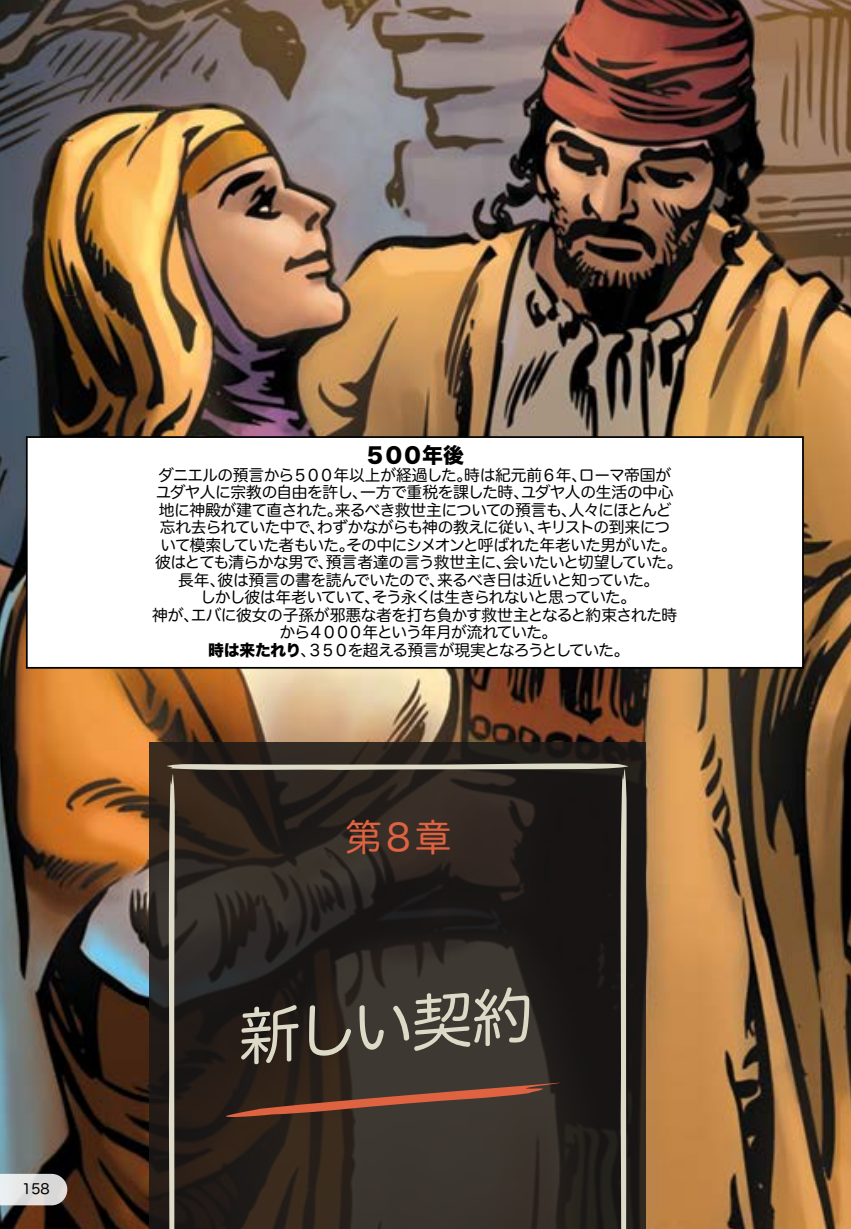
<style>
.page{position:relative;width:851px;height:1229px;background:#fff}
.page>*{position:absolute;margin:0;border:0;box-sizing:border-box;transform-origin:0 0}
.t1{font:61.25px "Hira Maru Pro W4";color:#dddbc7}
.t2{font:36.75px "Hira Maru Pro W4";color:#df6241}
.t3{font:21px "Hira Kaku Std W8";letter-spacing:-.08em;color:#000}
.t4{font:15.75px/17.5px "Hira Maru Pro W4";letter-spacing:-.045em;color:#000;text-align:center}
.t5{font:14px "Hira Maru Pro W4";color:#000}
.s1{font-family:"Hira Kaku Std W8"}
</style>
<div class="page">
<img style="left:0;top:0;width:850px;height:1228px">
<div style="left:27px;top:437px;width:776px;height:231px;background:#fff"></div>
<div style="left:26px;top:436px;width:777px;height:232px;border:2px solid #000"></div>
<svg style="left:150px;top:742px;width:496px;height:486px;fill:#211b17"></svg>
<svg style="left:167px;top:763px;width:461px;height:465px"></svg>
<svg style="left:0;top:1173px;width:67px;height:32px"></svg>
<p class="t5" style="left:22px;top:1177px;width:29px">158</p>
<h3 class="t3" style="left:364px;top:444px;width:101px">５００年後</h3>
<p class="t4" style="left:152px;top:465px;width:531px">ダニエルの預言から５００年以上が経過した。時は紀元前６年、ローマ帝国がユダヤ人に宗教の自由を許し、一方で重税を課した時、ユダヤ人の生活の中心地に神殿が建て直された。来るべき救世主についての預言も、人々にほとんど忘れ去られていた中で、わずかながらも神の教えに従い、キリストの到来について模索していた者もいた。その中にシメオンと呼ばれた年老いた男がいた。彼はとても清らかな男で、預言者達の言う救世主に、会いたいと切望していた。長年、彼は預言の書を読んでいたので、来るべき日は近いと知っていた。<br>しかし彼は年老いていて、そう永くは生きられないと思っていた。<br>神が、エバに彼女の子孫が邪悪な者を打ち負かす救世主となると約束された時から４０００年という年月が流れていた。<br><span class="s1">時は来たれり</span>、３５０を超える預言が現実となろうとしていた。</p>
<h2 class="t2" style="left:345px;top:805px;width:108px">第8章</h2>
<h1 class="t1" style="left:233px;top:985px;width:296px;rotate:-5deg">新しい契約</h1>
</div>
